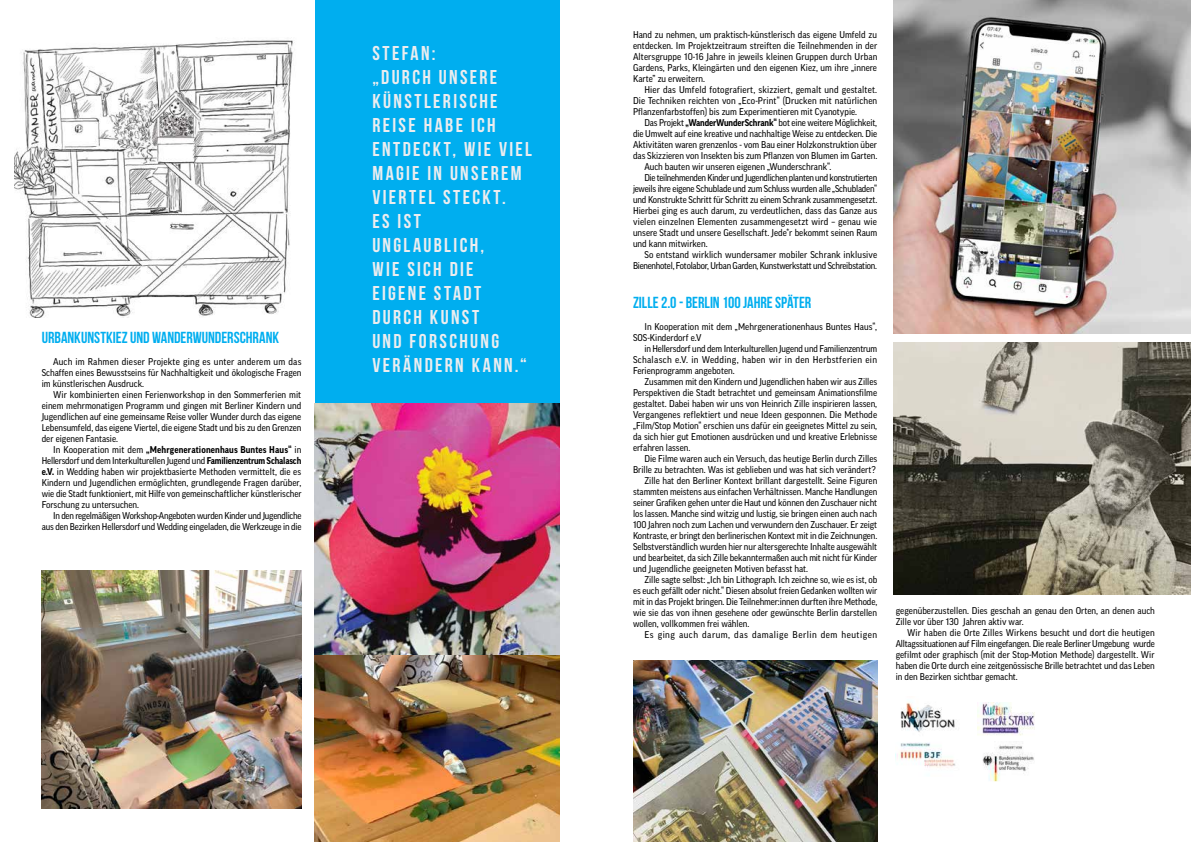
<style>
.page{position:relative;width:1191px;height:842px;background:#fff}
.page>*{position:absolute;margin:0;border:0;box-sizing:border-box;transform-origin:0 0}
.t1{font:700 20px/24px "Bebas Neue";letter-spacing:.115em;color:#ecedef}
.t2{font:700 16px "Bebas Neue";letter-spacing:-.005em;color:#00aeef}
.t3{font:9.5px/11px "Good Pro News";letter-spacing:-.005em;color:#000;text-align:justify;scale:.95 1}
.t4{font:9.5px/11px "Good Pro News";letter-spacing:-.005em;color:#000;text-align:justify;scale:.94 1}
.t5{font:9.5px/11px "Good Pro News";letter-spacing:-.005em;color:#000;text-align:justify;scale:.96 1}
.t6{font:9.5px/11px "Good Pro News";letter-spacing:-.025em;color:#000;text-align:right;scale:.93 1}
.t7{font:9.5px "Good Pro News";letter-spacing:.015em;color:#000;scale:.96 1}
.t8{font:9.5px "Good Pro News";letter-spacing:-.03em;color:#000;scale:.93 1}
.t9{font:700 9.5px "Good Pro";letter-spacing:.015em;color:#000;scale:.96 1}
.t10{font:9.5px "Good Pro News";letter-spacing:.05em;color:#000}
.s1{font-family:"Good Pro News";font-weight:400}
.s2{font-family:"Good Pro";font-weight:700}
</style>
<div class="page">
<img style="left:14px;top:40px;width:279px;height:277px">
<img style="left:42px;top:570px;width:259px;height:239px">
<img style="left:315px;top:654px;width:244px;height:188px">
<div style="left:315px;top:0;width:244px;height:432px;background:#00aeef"></div>
<img style="left:315px;top:403px;width:244px;height:251px">
<img style="left:894px;top:0;width:297px;height:333px">
<img style="left:894px;top:342px;width:297px;height:252px">
<img style="left:633px;top:660px;width:244px;height:182px">
<img style="left:895px;top:702px;width:61px;height:66px">
<img style="left:978px;top:702px;width:57px;height:80px">
<h2 class="t2" style="left:42px;top:329px;width:239px">URBANKUNSTKIEZ UND WANDERWUNDERSCHRANK</h2>
<p class="t5" style="left:42px;top:356px;width:272px;text-indent:11px">Auch im Rahmen dieser Projekte ging es unter anderem um das Schaffen eines Bewusstseins für Nachhaltigkeit und ökologische Fragen im künstlerischen Ausdruck.</p>
<p class="t5" style="left:42px;top:389px;width:272px;text-indent:11px">Wir kombinierten einen Ferienworkshop in den Sommerferien mit einem mehrmonatigen Programm und gingen mit Berliner Kindern und Jugendlichen auf eine gemeinsame Reise voller Wunder durch das eigene Lebensumfeld, das eigene Viertel, die eigene Stadt und bis zu den Grenzen der eigenen Fantasie.</p>
<p class="t9" style="left:53px;top:445px;width:260px"><span class="s1">In Kooperation mit dem</span> „Mehrgenerationenhaus Buntes Haus“ <span class="s1">in</span></p>
<p class="t4" style="left:42px;top:455px;width:278px">Hellersdorf und dem Interkulturellen Jugend und <span class="s2">Familienzentrum Schalasch e.V.</span> in Wedding haben wir projektbasierte Methoden vermittelt, die es Kindern und Jugendlichen ermöglichten, grundlegende Fragen darüber, wie die Stadt funktioniert, mit Hilfe von gemeinschaftlicher künstlerischer Forschung zu untersuchen.</p>
<p class="t6" style="left:42px;top:510px;width:281px">In den regelmäßigen Workshop-Angeboten wurden Kinder und Jugendliche aus den Bezirken Hellersdorf und Wedding eingeladen, die Werkzeuge in die</p>
<h1 class="t1" style="left:372px;top:41px;width:161px">STEFAN:<br>„DURCH UNSERE<br>KÜNSTLERISCHE<br>REISE HABE ICH<br>ENTDECKT, WIE VIEL<br>MAGIE IN UNSEREM<br>VIERTEL STECKT.<br>ES IST<br>UNGLAUBLICH,<br>WIE SICH DIE<br>EIGENE STADT<br>DURCH KUNST<br>UND FORSCHUNG<br>VERÄNDERN KANN.“</h1>
<p class="t3" style="left:633px;top:29px;width:259px">Hand zu nehmen, um praktisch-künstlerisch das eigene Umfeld zu entdecken. Im Projektzeitraum streiften die Teilnehmenden in der Altersgruppe 10-16 Jahre in jeweils kleinen Gruppen durch Urban Gardens, Parks, Kleingärten und den eigenen Kiez, um ihre „innere Karte” zu erweitern.</p>
<p class="t5" style="left:633px;top:84px;width:256px;text-indent:11px">Hier das Umfeld fotografiert, skizziert, gemalt und gestaltet.<br>Die Techniken reichten von „Eco-Print“ (Drucken mit natürlichen Pflanzenfarbstoffen) bis zum Experimentieren mit Cyanotypie.</p>
<p class="t4" style="left:644px;top:117px;width:249px">Das Projekt <span class="s2">„WanderWunderSchrank“</span> bot eine weitere Möglichkeit,</p>
<p class="t4" style="left:633px;top:128px;width:261px">die Umwelt auf eine kreative und nachhaltige Weise zu entdecken. Die</p>
<p class="t3" style="left:633px;top:139px;width:258px">Aktivitäten waren grenzenlos - vom Bau einer Holzkonstruktion über</p>
<p class="t3" style="left:633px;top:150px;width:258px">das Skizzieren von Insekten bis zum Pflanzen von Blumen im Garten.</p>
<p class="t3" style="left:644px;top:161px;width:198px">Auch bauten wir unseren eigenen „Wunderschrank“.</p>
<p class="t8" style="left:644px;top:172px;width:252px">Die teilnehmenden Kinder und Jugendlichen planten und konstrutierten</p>
<p class="t4" style="left:633px;top:183px;width:261px">jeweils ihre eigene Schublade und zum Schluss wurden alle „Schubladen“</p>
<p class="t4" style="left:633px;top:194px;width:261px">und Konstrukte Schritt für Schritt zu einem Schrank zusammengesetzt.</p>
<p class="t3" style="left:633px;top:205px;width:258px">Hierbei ging es auch darum, zu verdeutlichen, dass das Ganze aus</p>
<p class="t7" style="left:633px;top:216px;width:256px">vielen einzelnen Elementen zusammengesetzt wird – genau wie</p>
<p class="t3" style="left:633px;top:227px;width:258px">unsere Stadt und unsere Gesellschaft. Jede*r bekommt seinen Raum</p>
<p class="t3" style="left:633px;top:238px;width:80px">und kann mitwirken.</p>
<p class="t7" style="left:644px;top:249px;width:244px">So entstand wirklich wundersamer mobiler Schrank inklusive</p>
<p class="t6" style="left:633px;top:260px;width:264px">Bienenhotel, Fotolabor, Urban Garden, Kunstwerkstatt und Schreibstation.</p>
<h2 class="t2" style="left:633px;top:294px;width:180px">ZILLE 2.0 - BERLIN 100 JAHRE SPÄTER</h2>
<p class="t3" style="left:633px;top:321px;width:258px;text-indent:11px">In Kooperation mit dem „Mehrgenerationenhaus Buntes Haus“,<br>SOS-Kinderdorf e.V</p>
<p class="t4" style="left:633px;top:343px;width:261px;text-indent:11px">in Hellersdorf und dem Interkulturellen Jugend und Familienzentrum Schalasch e.V. in Wedding, haben wir in den Herbstferien ein Ferienprogramm angeboten.</p>
<p class="t3" style="left:633px;top:376px;width:258px;text-indent:11px">Zusammen mit den Kindern und Jugendlichen haben wir aus Zilles Perspektiven die Stadt betrachtet und gemeinsam Animationsfilme gestaltet. Dabei haben wir uns von Heinrich Zille inspirieren lassen, Vergangenes reflektiert und neue Ideen gesponnen. Die Methode „Film/Stop Motion“ erschien uns dafür ein geeignetes Mittel zu sein, da sich hier gut Emotionen ausdrücken und und kreative Erlebnisse erfahren lassen.</p>
<p class="t3" style="left:644px;top:453px;width:247px">Die Filme waren auch ein Versuch, das heutige Berlin durch Zilles</p>
<p class="t3" style="left:633px;top:464px;width:257px">Brille zu betrachten. Was ist geblieben und was hat sich verändert?</p>
<p class="t3" style="left:644px;top:475px;width:247px">Zille hat den Berliner Kontext brillant dargestellt. Seine Figuren</p>
<p class="t4" style="left:633px;top:486px;width:261px">stammten meistens aus einfachen Verhältnissen. Manche Handlungen</p>
<p class="t4" style="left:633px;top:497px;width:261px">seiner Grafiken gehen unter die Haut und können den Zuschauer nicht</p>
<p class="t3" style="left:633px;top:508px;width:258px">los lassen. Manche sind witzig und lustig, sie bringen einen auch nach</p>
<p class="t3" style="left:633px;top:519px;width:258px">100 Jahren noch zum Lachen und verwundern den Zuschauer. Er zeigt</p>
<p class="t4" style="left:633px;top:530px;width:261px">Kontraste, er bringt den berlinerischen Kontext mit in die Zeichnungen.</p>
<p class="t4" style="left:633px;top:541px;width:261px">Selbstverständlich wurden hier nur altersgerechte Inhalte ausgewählt</p>
<p class="t4" style="left:633px;top:552px;width:261px">und bearbeitet, da sich Zille bekanntermaßen auch mit nicht für Kinder</p>
<p class="t3" style="left:633px;top:563px;width:186px">und Jugendliche geeigneten Motiven befasst hat.</p>
<p class="t3" style="left:644px;top:574px;width:247px">Zille sagte selbst: „Ich bin Lithograph. Ich zeichne so, wie es ist, ob</p>
<p class="t4" style="left:633px;top:585px;width:261px">es euch gefällt oder nicht.“ Diesen absolut freien Gedanken wollten wir</p>
<p class="t4" style="left:633px;top:596px;width:261px">mit in das Projekt bringen. Die Teilnehmer:innen durften ihre Methode,</p>
<p class="t3" style="left:633px;top:607px;width:258px">wie sie das von ihnen gesehene oder gewünschte Berlin darstellen</p>
<p class="t3" style="left:633px;top:618px;width:124px">wollen, vollkommen frei wählen.</p>
<p class="t10" style="left:644px;top:629px;width:234px">Es ging auch darum, das damalige Berlin dem heutigen</p>
<p class="t3" style="left:895px;top:605px;width:274px">gegenüberzustellen. Dies geschah an genau den Orten, an denen auch<br>Zille vor über 130 Jahren aktiv war.</p>
<p class="t5" style="left:895px;top:627px;width:271px;text-indent:11px">Wir haben die Orte Zilles Wirkens besucht und dort die heutigen Alltagssituationen auf Film eingefangen. Die reale Berliner Umgebung wurde gefilmt oder graphisch (mit der Stop-Motion Methode) dargestellt. Wir haben die Orte durch eine zeitgenössische Brille betrachtet und das Leben in den Bezirken sichtbar gemacht.</p>
</div>
